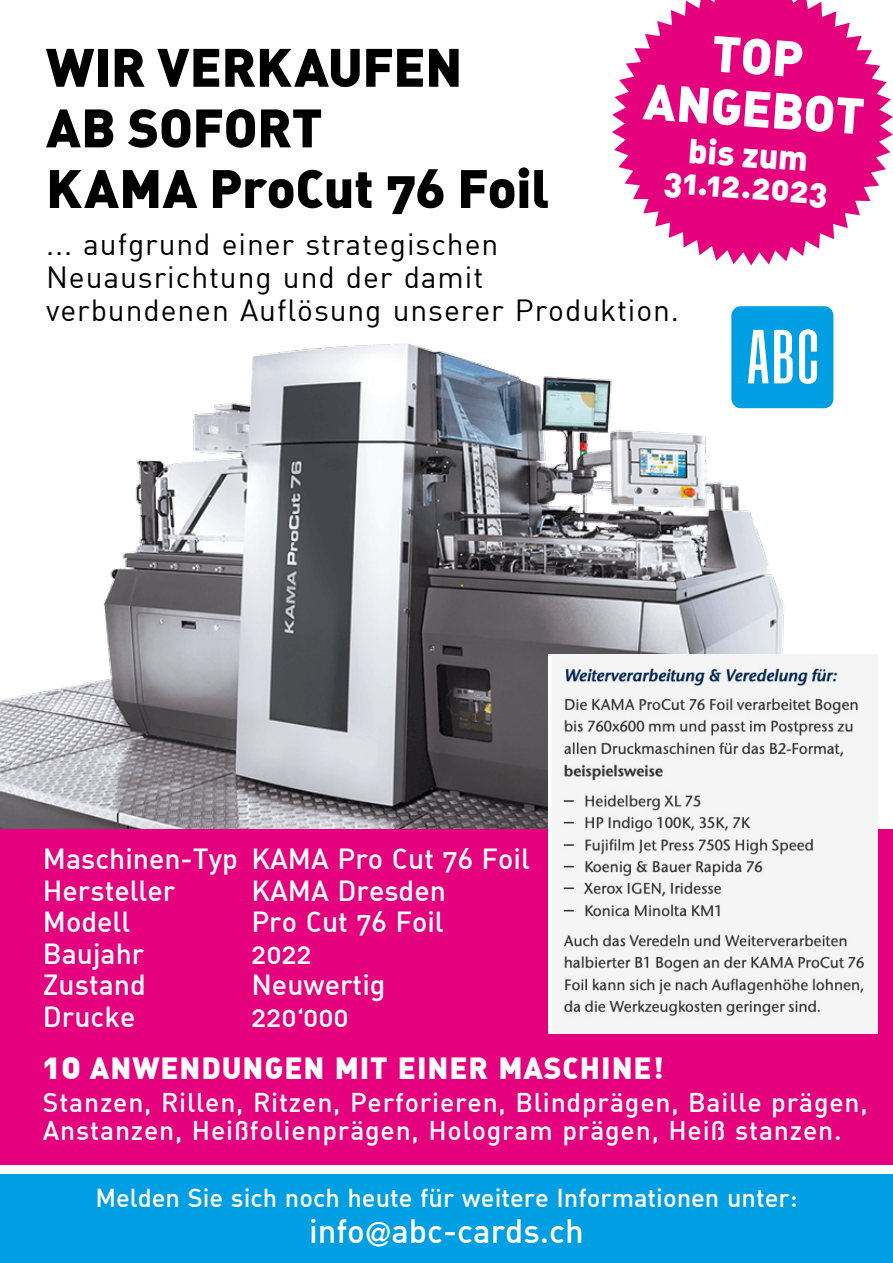
<style>
.page{position:relative;width:893px;height:1263px;background:#fff}
.page>*{position:absolute;margin:0;border:0;box-sizing:border-box;transform-origin:0 0}
.t1{font:53.25px/60.6px "DIN Black Alternate";letter-spacing:-.01em;color:#000}
.t2{font:49.95px/52.5px "DIN Black Alternate";color:#fff;text-align:center}
.t3{font:34.05px/31.3px "DIN Black Alternate";color:#fff;text-align:center}
.t4{font:33px "DIN Medium Alternate";color:#fff}
.t5{font:30px/33px "DIN";letter-spacing:.03em;color:#000}
.t6{font:30px "DIN Black Alternate";letter-spacing:.03em;color:#fff}
.t7{font:28.5px/31.5px "DIN Medium Alternate";color:#fff}
.t8{font:26.55px/27.9px "DIN Medium Alternate";letter-spacing:.03em;color:#fff}
.t9{font:25.5px "DIN Medium Alternate";color:#fff}
.s1{font-size:36px}
.s2{font-family:"Helvetica Neue";font-weight:500}
</style>
<div class="page">
<img style="left:0;top:343px;width:834px;height:486px">
<svg style="left:612px;top:0;width:281px;height:265px;fill:#e5007d"></svg>
<div style="left:0;top:829px;width:893px;height:336px;background:#e5007d"></div>
<img style="left:549px;top:655px;width:328px;height:378px">
<div style="left:0;top:1175px;width:893px;height:88px;background:#009ee3"></div>
<div style="left:731px;top:306px;width:102px;height:102px;background:#009ee3;border-radius:10px"></div>
<svg style="left:748px;top:330px;width:20px;height:53px"></svg>
<svg style="left:774px;top:330px;width:19px;height:53px"></svg>
<svg style="left:799px;top:329px;width:18px;height:55px"></svg>
<h2 class="t2" style="left:649px;top:20px;width:223px;rotate:4deg">TOP<br>ANGEBOT</h2>
<p class="t3" style="left:668px;top:132px;width:166px;rotate:4deg">bis zum<br>31.12.2023</p>
<h1 class="t1" style="left:46px;top:34px;width:505px">WIR VERKAUFEN<br>AB SOFORT<br>KAMA ProCut 76 Foil</h1>
<p class="t5" style="left:46px;top:227px;width:634px">... aufgrund einer strategischen<br>Neuausrichtung und der damit<br>verbundenen Auflösung unserer Produktion.</p>
<p class="t7" style="left:43px;top:842px;width:489px">Maschinen-Typ KAMA Pro Cut 76 Foil<br>Hersteller</p>
<p class="t7" style="left:251px;top:874px;width:196px">KAMA Dresden</p>
<p class="t7" style="left:43px;top:905px;width:89px">Modell</p>
<p class="t7" style="left:251px;top:905px;width:194px">Pro Cut 76 Foil</p>
<p class="t7" style="left:43px;top:937px;width:103px">Baujahr</p>
<p class="t7" style="left:251px;top:937px;width:62px">2022</p>
<p class="t7" style="left:43px;top:968px;width:104px">Zustand</p>
<p class="t7" style="left:251px;top:968px;width:136px">Neuwertig</p>
<p class="t7" style="left:43px;top:1000px;width:94px">Drucke</p>
<p class="t7" style="left:251px;top:1000px;width:99px">220‘000</p>
<p class="t6" style="left:43px;top:1048px;width:622px"><span class="s1">10</span> ANWENDUNGEN MIT EINER MASCHINE!</p>
<p class="t8" style="left:43px;top:1087px;width:826px">Stanzen, Rillen, Ritzen, Perforieren, Blindprägen, Baille prägen,<br>Anstanzen, Heißfolienprägen, Hologram prägen, Heiß stanzen.</p>
<p class="t9" style="left:95px;top:1181px;width:704px">Melden Sie sich noch heute für weitere Informationen unter:</p>
<p class="t4" style="left:309px;top:1209px;width:276px">info<span class="s2">@</span>abc-cards.ch</p>
</div>
